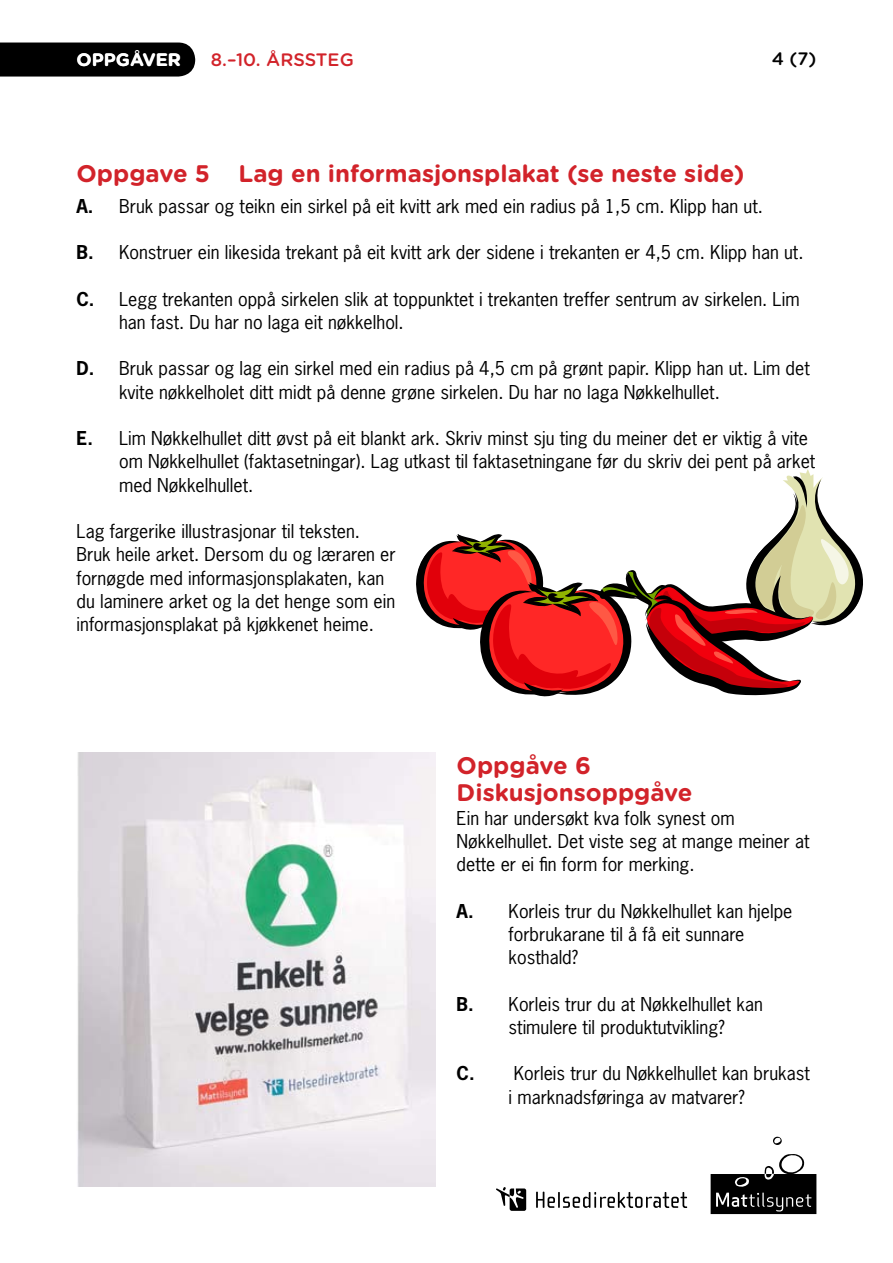
<style>
.page{position:relative;width:893px;height:1263px;background:#fff}
.page>*{position:absolute;margin:0;border:0;box-sizing:border-box;transform-origin:0 0}
.t1{font:700 24px/27px "Gotham Rounded";color:#d2232a}
.t2{font:18px/23.2px "News Gothic";color:#000}
.t3{font:500 18px "Gotham Rounded";color:#d2232a}
.t4{font:700 18px "Gotham Rounded";color:#fff}
.t5{font:500 18px "Gotham Rounded";color:#000}
.s1{font-weight:700}
</style>
<div class="page">
<svg style="left:773px;top:1137px;width:9px;height:8px"></svg>
<svg style="left:711px;top:1154px;width:105px;height:60px"></svg>
<div style="left:0;top:43px;width:195px;height:34px;background:#000"></div>
<svg style="left:496px;top:1187px;width:30px;height:24px"></svg>
<svg style="left:536px;top:1191px;width:151px;height:17px"></svg>
<svg style="left:416px;top:469px;width:447px;height:228px"></svg>
<img style="left:77px;top:752px;width:358px;height:434px">
<p class="t4" style="left:130px;top:46px;width:16px">Å</p>
<p class="t3" style="left:211px;top:46px;width:144px">8.–10. ÅRSSTEG</p>
<p class="t5" style="left:772px;top:46px;width:46px">4 (7)</p>
<p class="t4" style="left:77px;top:46px;width:106px">OPPGAVER</p>
<h1 class="t1" style="left:77px;top:159px;width:669px">Oppgave 5 Lag en informasjonsplakat (se neste side)</h1>
<p class="t2" style="left:77px;top:194px;width:688px"><span class="s1">A.</span> Bruk passar og teikn ein sirkel på eit kvitt ark med ein radius på 1,5 cm. Klipp han ut.</p>
<p class="t2" style="left:77px;top:240px;width:728px"><span class="s1">B.</span> Konstruer ein likesida trekant på eit kvitt ark der sidene i trekanten er 4,5 cm. Klipp han ut.</p>
<p class="t2" style="left:119px;top:287px;width:682px;text-indent:-43px"><span class="s1">C.</span> Legg trekanten oppå sirkelen slik at toppunktet i trekanten treffer sentrum av sirkelen. Lim han fast. Du har no laga eit nøkkelhol.</p>
<p class="t2" style="left:119px;top:356px;width:692px;text-indent:-43px"><span class="s1">D.</span> Bruk passar og lag ein sirkel med ein radius på 4,5 cm på grønt papir. Klipp han ut. Lim det kvite nøkkelholet ditt midt på denne grøne sirkelen. Du har no laga Nøkkelhullet.</p>
<p class="t2" style="left:119px;top:426px;width:698px;text-indent:-43px"><span class="s1">E.</span> Lim Nøkkelhullet ditt øvst på eit blankt ark. Skriv minst sju ting du meiner det er viktig å vite om Nøkkelhullet (faktasetningar). Lag utkast til faktasetningane før du skriv dei pent på arket med Nøkkelhullet.</p>
<p class="t2" style="left:77px;top:519px;width:321px">Lag fargerike illustrasjonar til teksten.<br>Bruk heile arket. Dersom du og læraren er fornøgde med informasjonsplakaten, kan du laminere arket og la det henge som ein informasjonsplakat på kjøkkenet heime.</p>
<h1 class="t1" style="left:457px;top:751px;width:238px">Oppgåve 6<br>Diskusjonsoppgåve</h1>
<p class="t2" style="left:457px;top:806px;width:354px">Ein har undersøkt kva folk synest om<br>Nøkkelhullet. Det viste seg at mange meiner at dette er ei fin form for merking.</p>
<p class="t2" style="left:509px;top:899px;width:285px;text-indent:-52px"><span class="s1">A.</span> Korleis trur du Nøkkelhullet kan hjelpe forbrukarane til å få eit sunnare kosthald?</p>
<p class="t2" style="left:509px;top:992px;width:256px;text-indent:-52px"><span class="s1">B.</span> Korleis trur du at Nøkkelhullet kan stimulere til produktutvikling?</p>
<p class="t2" style="left:509px;top:1061px;width:303px;text-indent:-52px"><span class="s1">C.</span> Korleis trur du Nøkkelhullet kan brukast i marknadsføringa av matvarer?</p>
</div>
